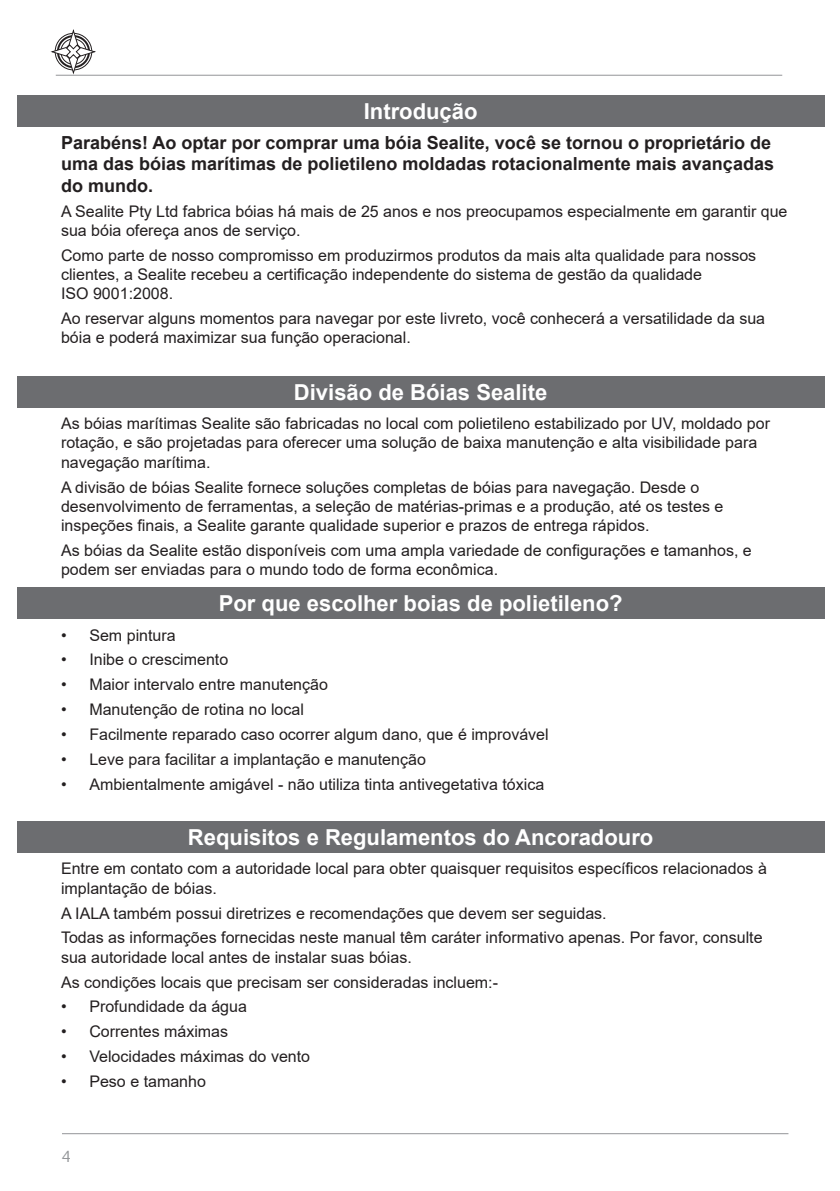
<style>
.page{position:relative;width:840px;height:1191px;background:#fff}
.page>*{position:absolute;margin:0;border:0;box-sizing:border-box;transform-origin:0 0}
.t1{font:700 22px "Arial";color:#fff}
.t2{font:700 18px/21.6px "Arial";color:#231f20}
.t3{font:16px/19.2px "Arial";color:#231f20}
.t4{font:16px "Articulat C Fv 2 Text";color:#939598}
</style>
<div class="page">
<hr style="left:56px;top:75px;width:725px;height:1px;background:#939598">
<hr style="left:62px;top:1133px;width:726px;height:1px;background:#939598">
<svg style="left:52px;top:30px;width:43px;height:43px"></svg>
<div style="left:17px;top:96px;width:806px;height:31px;background:#6c6d70"></div>
<div style="left:17px;top:376px;width:806px;height:31px;background:#6c6d70"></div>
<div style="left:17px;top:587px;width:806px;height:32px;background:#6c6d70"></div>
<div style="left:17px;top:821px;width:806px;height:31px;background:#6c6d70"></div>
<p class="t1" style="left:363px;top:96px;width:115px">Introdução</p>
<p class="t2" style="left:61px;top:132px;width:714px">Parabéns! Ao optar por comprar uma bóia Sealite, você se tornou o proprietário de uma das bóias marítimas de polietileno moldadas rotacionalmente mais avançadas do mundo.</p>
<p class="t3" style="left:61px;top:201px;width:727px">A Sealite Pty Ltd fabrica bóias há mais de 25 anos e nos preocupamos especialmente em garantir que sua bóia ofereça anos de serviço.</p>
<p class="t3" style="left:61px;top:245px;width:696px">Como parte de nosso compromisso em produzirmos produtos da mais alta qualidade para nossos clientes, a Sealite recebeu a certificação independente do sistema de gestão da qualidade<br>ISO 9001:2008.</p>
<p class="t3" style="left:61px;top:309px;width:705px">Ao reservar alguns momentos para navegar por este livreto, você conhecerá a versatilidade da sua bóia e poderá maximizar sua função operacional.</p>
<p class="t1" style="left:294px;top:377px;width:255px">Divisão de Bóias Sealite</p>
<p class="t3" style="left:61px;top:414px;width:710px">As bóias marítimas Sealite são fabricadas no local com polietileno estabilizado por UV, moldado por rotação, e são projetadas para oferecer uma solução de baixa manutenção e alta visibilidade para navegação marítima.</p>
<p class="t3" style="left:61px;top:477px;width:663px">A divisão de bóias Sealite fornece soluções completas de bóias para navegação. Desde o desenvolvimento de ferramentas, a seleção de matérias-primas e a produção, até os testes e inspeções finais, a Sealite garante qualidade superior e prazos de entrega rápidos.</p>
<p class="t3" style="left:61px;top:540px;width:692px">As bóias da Sealite estão disponíveis com uma ampla variedade de configurações e tamanhos, e podem ser enviadas para o mundo todo de forma econômica.</p>
<p class="t1" style="left:218px;top:588px;width:405px">Por que escolher boias de polietileno?</p>
<p class="t3" style="left:61px;top:625px;width:116px">• Sem pintura</p>
<p class="t3" style="left:61px;top:650px;width:169px">• Inibe o crescimento</p>
<p class="t3" style="left:61px;top:675px;width:268px">• Maior intervalo entre manutenção</p>
<p class="t3" style="left:61px;top:700px;width:244px">• Manutenção de rotina no local</p>
<p class="t3" style="left:61px;top:724px;width:489px">• Facilmente reparado caso ocorrer algum dano, que é improvável</p>
<p class="t3" style="left:61px;top:749px;width:366px">• Leve para facilitar a implantação e manutenção</p>
<p class="t3" style="left:61px;top:774px;width:484px">• Ambientalmente amigável - não utiliza tinta antivegetativa tóxica</p>
<p class="t1" style="left:188px;top:822px;width:466px">Requisitos e Regulamentos do Ancoradouro</p>
<p class="t3" style="left:61px;top:859px;width:707px">Entre em contato com a autoridade local para obter quaisquer requisitos específicos relacionados à implantação de bóias.</p>
<p class="t3" style="left:61px;top:903px;width:547px">A IALA também possui diretrizes e recomendações que devem ser seguidas.</p>
<p class="t3" style="left:61px;top:928px;width:702px">Todas as informações fornecidas neste manual têm caráter informativo apenas. Por favor, consulte sua autoridade local antes de instalar suas bóias.</p>
<p class="t3" style="left:61px;top:972px;width:438px">As condições locais que precisam ser consideradas incluem:-</p>
<p class="t3" style="left:61px;top:997px;width:187px">• Profundidade da água</p>
<p class="t3" style="left:61px;top:1022px;width:169px">• Correntes máximas</p>
<p class="t3" style="left:61px;top:1046px;width:250px">• Velocidades máximas do vento</p>
<p class="t3" style="left:61px;top:1071px;width:146px">• Peso e tamanho</p>
<p class="t4" style="left:62px;top:1146px;width:10px">4</p>
</div>
